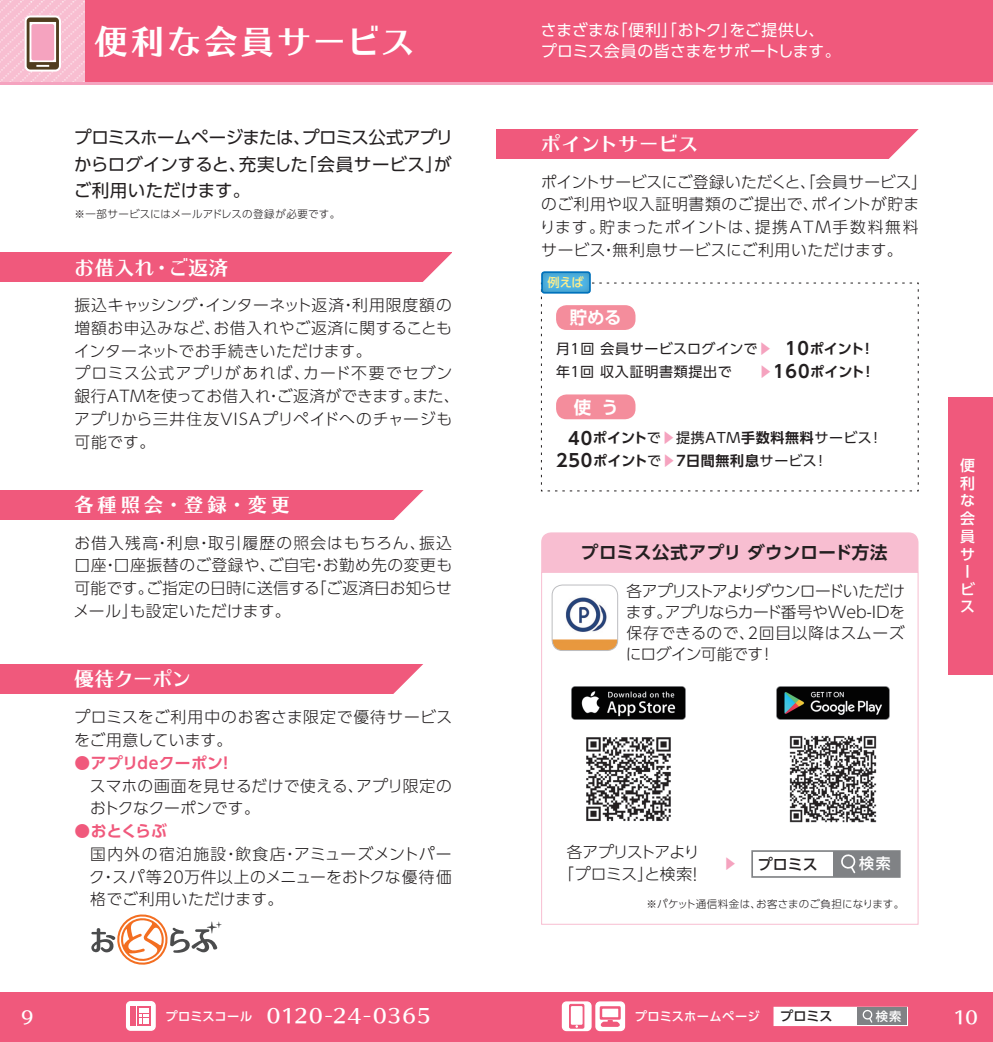
<style>
.page{position:relative;width:993px;height:1042px;background:#fff}
.page>*{position:absolute;margin:0;border:0;box-sizing:border-box;transform-origin:0 0}
.大見出し{font:33.25px "UD Typos 515 Std";letter-spacing:.1em;color:#fff}
.t1{font:19.25px "UD Typos 515 Std";letter-spacing:.045em;color:#fff}
.t2{font:19.25px "UD Typos 512 Std";letter-spacing:.015em;color:#fff}
.t3{font:19.25px "UD Typos 515 Std";letter-spacing:.01em;color:#fff}
.基本_10ｐ{font:17.5px/26.2px "UD Shin Go Pro";letter-spacing:-.02em;color:#231f20;text-align:justify}
._9pt{font:700 17.5px "UD Shin Go Pro De";letter-spacing:.025em;color:#231f20}
.基本_8p{font:700 17.5px "UD Shin Go Pro De";color:#fff}
.t4{font:17.5px "UD Typos 512 Std";color:#fff}
.基本_9ｐ{font:300 15.75px/22.8px "UD Shin Go Pro";letter-spacing:.025em;color:#231f20;text-align:justify}
.基本_8p-2{font:300 15.75px/21px "UD Shin Go Pro";letter-spacing:-.015em;color:#231f20;text-align:justify}
.Default{font:15.75px "UD Shin Go Pro";letter-spacing:.005em;color:#fff}
.基本_9ｐ-2{font:300 15.75px/22.8px "UD Shin Go Pro";letter-spacing:.05em;color:#231f20}
.基本_9ｐ-3{font:700 15.75px "UD Shin Go Pro De";letter-spacing:.01em;color:#f0597c}
.本文{font:300 15.75px "UD Shin Go Pro";letter-spacing:-.035em;color:#231f20}
.本文-2{font:300 15.75px "UD Shin Go Pro";letter-spacing:-.07em;color:#231f20}
.t5{font:500 15.05px "UD Shin Go Pro";color:#231f20}
.t6{font:500 15.05px "UD Shin Go Pro";color:#fff}
.t7{font:500 14.88px/17.7px "UD Shin Go Pro";color:#fff}
.基本_8p-3{font:14px "UD Shin Go Pro";letter-spacing:.05em;color:#231f20}
.基本_8p-4{font:14px "UD Shin Go Pro";letter-spacing:.025em;color:#231f20}
.基本_8p-5{font:700 14px "UD Shin Go Pro De";letter-spacing:.04em;color:#231f20}
.基本_8p-6{font:700 14px "UD Shin Go Pro De";letter-spacing:.02em;color:#231f20}
.本文-3{font:14px "UD Shin Go Pro";color:#f5a3bf}
.t8{font:500 13.12px "UD Shin Go Pro";color:#231f20}
.t9{font:500 12.25px "UD Shin Go Pro";letter-spacing:.03em;color:#fff}
.t10{font:500 12.25px "UD Shin Go Pro";color:#ffee8b}
.t11{font:300 10.5px "UD Shin Go Pro";letter-spacing:.02em;color:#231f20}
.s1{font-family:"UD Shin Go Pro";font-weight:300}
.s2{color:#f5a3bf}
.s3{font-family:"UD Shin Go Pro De";font-weight:700;font-size:17.5px}
.s4{font-family:"UD Shin Go Pro De";font-weight:700}
.s5{font-family:"UD Shin Go Pro";font-weight:400;color:#f5a3bf}
.s6{font-size:17.5px}
.s7{font-family:"UD Shin Go Pro";font-weight:400}
.s8{font-size:17.32px}
.s9{font-family:"UD Shin Go Pro";font-weight:500;font-size:12.25px}
</style>
<div class="page">
<div style="left:0;top:0;width:992px;height:84px;background:#f0597c"></div>
<svg style="left:0;top:0;width:84px;height:82px;fill:#f8bed1"></svg>
<hr style="left:0;top:82px;width:992px;height:2px;background:#f5a3bf">
<div style="left:25px;top:15px;width:36px;height:57px;border:4px solid #fff;border-radius:4px"></div>
<svg style="left:27px;top:17px;width:32px;height:53px"></svg>
<div style="left:0;top:490px;width:451px;height:30px;background:#f0597c"></div>
<div style="left:0;top:664px;width:451px;height:29px;background:#f0597c"></div>
<div style="left:0;top:252px;width:451px;height:30px;background:#f0597c"></div>
<svg style="left:393px;top:490px;width:58px;height:30px"></svg>
<svg style="left:388px;top:664px;width:63px;height:30px"></svg>
<svg style="left:423px;top:252px;width:29px;height:30px"></svg>
<div style="left:496px;top:129px;width:422px;height:30px;background:#f0597c"></div>
<img style="left:571px;top:686px;width:114px;height:34px">
<img style="left:586px;top:737px;width:85px;height:84px">
<img style="left:776px;top:686px;width:113px;height:34px">
<img style="left:789px;top:735px;width:88px;height:88px">
<div style="left:541px;top:572px;width:377px;height:352px;border:1px solid #f8bed1"></div>
<img style="left:553px;top:585px;width:64px;height:65px">
<div style="left:551px;top:585px;width:66px;height:66px;border:1px solid #bcbdc0;border-radius:10px"></div>
<div style="left:541px;top:532px;width:377px;height:40px;background:#f8bed1"></div>
<div style="left:751px;top:850px;width:149px;height:28px;border:2px solid #808285"></div>
<div style="left:833px;top:851px;width:66px;height:26px;background:#808285"></div>
<svg style="left:841px;top:854px;width:15px;height:20px"></svg>
<svg style="left:889px;top:129px;width:30px;height:30px"></svg>
<svg style="left:540px;top:282px;width:378px;height:209px"></svg>
<div style="left:556px;top:305px;width:79px;height:25px;background:#f48d9c;border-radius:10px"></div>
<div style="left:556px;top:394px;width:79px;height:25px;background:#f48d9c;border-radius:10px"></div>
<div style="left:539px;top:268px;width:61px;height:26px;background:#231f20;opacity:.3"></div>
<div style="left:541px;top:271px;width:49px;height:23px;border:2px solid #0072bc;border-radius:2px"></div>
<svg style="left:91px;top:914px;width:130px;height:50px"></svg>
<div style="left:0;top:992px;width:992px;height:50px;background:#f0597c"></div>
<svg style="left:126px;top:1001px;width:30px;height:30px"></svg>
<div style="left:139px;top:1008px;width:10px;height:5px;background:#fff"></div>
<div style="left:947px;top:397px;width:45px;height:278px;background:#f0597c"></div>
<svg style="left:561px;top:1001px;width:64px;height:30px"></svg>
<div style="left:774px;top:1007px;width:132px;height:18px;background:#fff"></div>
<div style="left:773px;top:1007px;width:134px;height:19px;border:2px solid #fff"></div>
<div style="left:857px;top:1007px;width:49px;height:18px;background:#808285"></div>
<svg style="left:862px;top:1009px;width:11px;height:14px"></svg>
<p class="大見出し" style="left:94px;top:13px;width:321px">便利な会員サービス</p>
<p class="Default" style="left:540px;top:18px;width:285px">さまざまな「便利」「おトク」をご提供し、</p>
<p class="Default" style="left:541px;top:39px;width:301px">プロミス会員の皆さまをサポートします。</p>
<p class="基本_10ｐ" style="left:74px;top:124px;width:381px">プロミスホームページまたは、プロミス公式アプリからログインすると、充実した「会員サービス」がご利用いただけます。</p>
<p class="t11" style="left:74px;top:206px;width:267px">※一部サービスにはメールアドレスの登録が必要です。</p>
<p class="t1" style="left:74px;top:251px;width:155px">お借入れ・ご返済</p>
<p class="基本_9ｐ" style="left:74px;top:293px;width:379px">振込キャッシング・インターネット返済・利用限度額の増額お申込みなど、お借入れやご返済に関することもインターネットでお手続きいただけます。</p>
<p class="基本_9ｐ" style="left:74px;top:361px;width:387px;text-align:left">プロミス公式アプリがあれば、カード不要でセブン銀行ATMを使ってお借入れ・ご返済ができます。また、アプリから三井住友VISAプリペイドへのチャージも可能です。</p>
<p class="t1" style="left:74px;top:489px;width:217px">各種照会・登録・変更</p>
<p class="基本_9ｐ" style="left:73px;top:531px;width:380px">お借入残高・利息・取引履歴の照会はもちろん、振込口座・口座振替のご登録や、ご自宅・お勤め先の変更も可能です。ご指定の日時に送信する「ご返済日お知らせメール」も設定いただけます。</p>
<p class="t1" style="left:74px;top:662px;width:118px">優待クーポン</p>
<p class="基本_9ｐ-2" style="left:74px;top:705px;width:380px">プロミスをご利用中のお客さま限定で優待サービスをご用意しています。</p>
<p class="基本_9ｐ-3" style="left:74px;top:750px;width:160px"><span class="s1">●</span>アプリdeクーポン！</p>
<p class="基本_9ｐ" style="left:90px;top:774px;width:363px">スマホの画面を見せるだけで使える、アプリ限定のおトクなクーポンです。</p>
<p class="基本_9ｐ-3" style="left:74px;top:818px;width:94px"><span class="s1">●</span>おとくらぶ</p>
<p class="基本_9ｐ" style="left:89px;top:842px;width:364px">国内外の宿泊施設・飲食店・アミューズメントパーク・スパ等20万件以上のメニューをおトクな優待価格でご利用いただけます。</p>
<p class="t3" style="left:541px;top:128px;width:158px">ポイントサービス</p>
<p class="基本_9ｐ" style="left:539px;top:170px;width:389px;text-align:left">ポイントサービスにご登録いただくと、「会員サービス」のご利用や収入証明書類のご提出で、ポイントが貯まります。貯まったポイントは、提携ATM手数料無料サービス・無利息サービスにご利用いただけます。</p>
<p class="t10" style="left:547px;top:272px;width:38px">例えば</p>
<p class="基本_8p" style="left:569px;top:303px;width:53px">貯める</p>
<p class="基本_8p-4" style="left:556px;top:337px;width:316px">月1回 会員サービスログインで<span class="s2">▶</span> <span class="s3">10</span><span class="s4">ポイント!</span></p>
<p class="基本_8p-3" style="left:556px;top:360px;width:177px">年１回 収入証明書類提出で</p>
<p class="基本_8p-6" style="left:758px;top:360px;width:114px"><span class="s5">▶</span><span class="s6">160</span>ポイント!</p>
<p class="基本_8p" style="left:573px;top:393px;width:47px">使 う</p>
<p class="基本_8p-3" style="left:568px;top:427px;width:312px"><span class="s3">40</span><span class="s4">ポイント</span>で<span class="s2">▶</span>提携ATM<span class="s4">手数料無料</span>サービス!</p>
<p class="基本_8p-5" style="left:556px;top:449px;width:269px"><span class="s6">250</span>ポイント<span class="s7">で</span><span class="s5">▶</span>7日間無利息<span class="s7">サービス!</span></p>
<p class="_9pt" style="left:580px;top:538px;width:308px">プロミス公式アプリダウンロード方法</p>
<p class="基本_8p-2" style="left:625px;top:579px;width:280px">各アプリストアよりダウンロードいただけます。アプリならカード番号やWeb-IDを保存できるので、2回目以降はスムーズにログイン可能です!</p>
<p class="t7" style="left:959px;top:456px;width:16px">便利な会員サービス</p>
<p class="本文-2" style="left:566px;top:839px;width:134px">各アプリストアより</p>
<p class="本文" style="left:558px;top:861px;width:146px">「プロミス」と検索<span class="s8">！</span></p>
<p class="t5" style="left:757px;top:852px;width:61px">プロミス</p>
<p class="t6" style="left:859px;top:851px;width:33px">検索</p>
<p class="本文-3" style="left:723px;top:852px;width:15px">▶</p>
<p class="t11" style="left:646px;top:895px;width:259px">※パケット通信料金は、お客さまのご負担になります。</p>
<p class="t4" style="left:21px;top:1002px;width:14px">9</p>
<p class="t2" style="left:165px;top:999px;width:267px"><span class="s9">プロミスコール</span> 0120-24-0365</p>
<p class="t4" style="left:952px;top:1002px;width:26px">10</p>
<p class="t9" style="left:634px;top:1006px;width:126px">プロミスホームページ</p>
<p class="t8" style="left:780px;top:1006px;width:54px">プロミス</p>
<p class="t9" style="left:875px;top:1006px;width:27px">検索</p>
</div>
